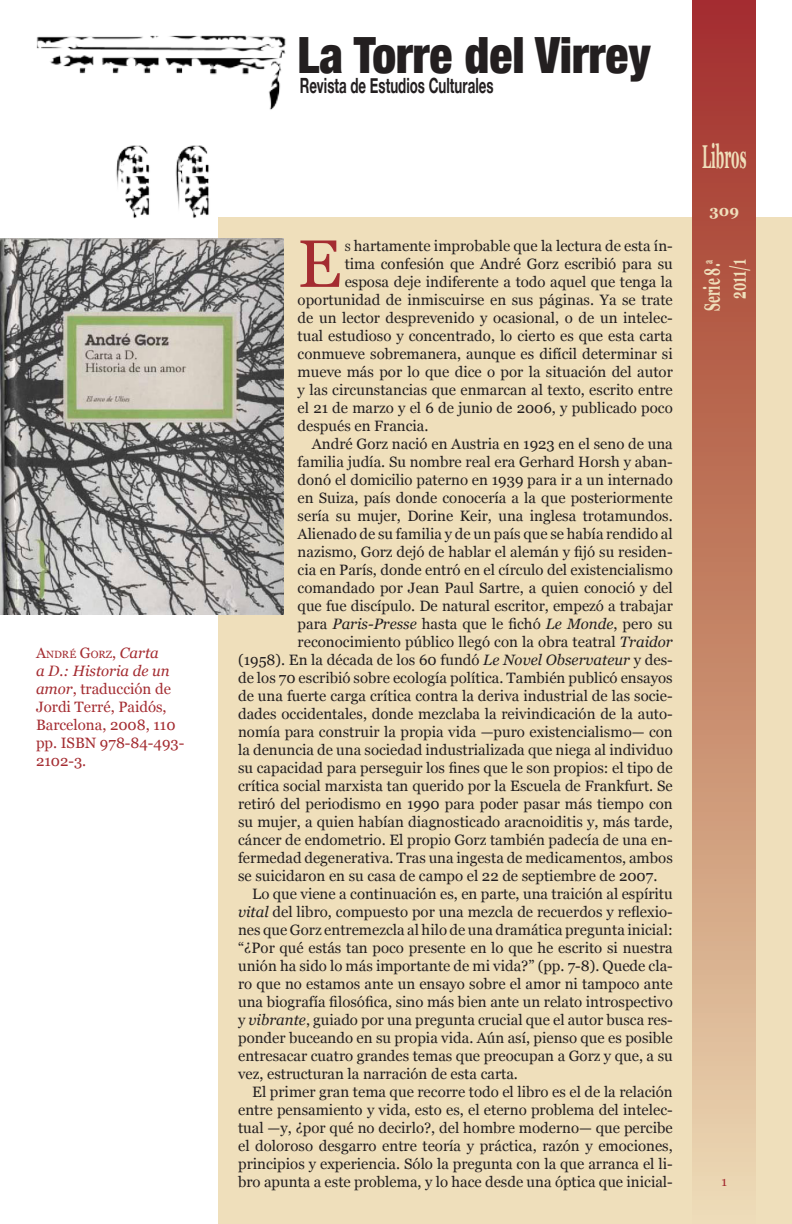
<style>
.page{position:relative;width:792px;height:1224px;background:#fff}
.page>*{position:absolute;margin:0;border:0;box-sizing:border-box;transform-origin:0 0}
.t1{font:66.9px "Georgia";color:#a42c31}
.t2{font:900 condensed 50px "Helvetica Neue";color:#231f20;scale:.95 1}
.t3{font:700 33px "Georgia";color:#efdfbb;scale:.4 1}
.t4{font:700 22px "Georgia";color:#efdfbb;scale:.55 1}
.t5{font:700 21px "Helvetica Neue";color:#231f20;scale:.63 1}
.Sin_espaciado{font:15px/18px "Georgia";color:#231f20;text-align:justify}
.t6{font:15px/18px "Georgia";color:#a42c31}
.t7{font:700 15px "Georgia";color:#efdfbb}
.t8{font:10.5px "Georgia";color:#a42c31}
.s1{font-size:15px}
.s2{font-style:italic;font-size:15px}
.s3{font-style:italic}
.s4{font-size:10.5px}
</style>
<div class="page">
<div style="left:218px;top:217px;width:574px;height:1007px;background:#efdfbb"></div>
<div style="left:693px;top:0;width:63px;height:1224px;background:linear-gradient(to bottom,#a02d24,#ead9ae)"></div>
<img style="left:36px;top:35px;width:250px;height:184px">
<img style="left:0;top:238px;width:283px;height:376px">
<svg style="left:722px;top:1179px;width:5px;height:7px"></svg>
<p class="t8" style="left:36px;top:649px;width:124px"><span class="s1">A</span>ndré <span class="s1">G</span>orz<span class="s1">,</span> <span class="s2">Carta</span></p>
<p class="t6" style="left:36px;top:662px;width:150px"><span class="s3">a D.: Historia de un amor</span>, traducción de<br>Jordi Terré, Paidós,<br>Barcelona, 2008, 110 pp. ISBN 978-84-493-<br>2102-3.</p>
<p class="t2" style="left:298px;top:25px;width:373px">La Torre del Virrey</p>
<p class="t5" style="left:300px;top:73px;width:309px">Revista de Estudios Culturales</p>
<p class="t1" style="left:298px;top:226px;width:45px">E</p>
<p class="Sin_espaciado" style="left:345px;top:237px;width:330px"><span class="s4">s</span> hartamente improbable que la lectura de esta ín-</p>
<p class="Sin_espaciado" style="left:345px;top:255px;width:330px">tima confesión que André Gorz escribió para su</p>
<p class="Sin_espaciado" style="left:345px;top:273px;width:330px">esposa deje indiferente a todo aquel que tenga la</p>
<p class="Sin_espaciado" style="left:298px;top:291px;width:377px">oportunidad de inmiscuirse en sus páginas. Ya se trate</p>
<p class="Sin_espaciado" style="left:298px;top:309px;width:377px">de un lector desprevenido y ocasional, o de un intelec-</p>
<p class="Sin_espaciado" style="left:298px;top:327px;width:377px">tual estudioso y concentrado, lo cierto es que esta carta</p>
<p class="Sin_espaciado" style="left:298px;top:345px;width:377px">conmueve sobremanera, aunque es difícil determinar si</p>
<p class="Sin_espaciado" style="left:298px;top:363px;width:377px">mueve más por lo que dice o por la situación del autor</p>
<p class="Sin_espaciado" style="left:298px;top:381px;width:377px">y las circunstancias que enmarcan al texto, escrito entre</p>
<p class="Sin_espaciado" style="left:298px;top:399px;width:377px">el 21 de marzo y el 6 de junio de 2006, y publicado poco</p>
<p class="Sin_espaciado" style="left:298px;top:417px;width:132px">después en Francia.</p>
<p class="Sin_espaciado" style="left:312px;top:435px;width:363px">André Gorz nació en Austria en 1923 en el seno de una</p>
<p class="Sin_espaciado" style="left:298px;top:453px;width:377px">familia judía. Su nombre real era Gerhard Horsh y aban-</p>
<p class="Sin_espaciado" style="left:298px;top:471px;width:377px">donó el domicilio paterno en 1939 para ir a un internado</p>
<p class="Sin_espaciado" style="left:298px;top:489px;width:377px">en Suiza, país donde conocería a la que posteriormente</p>
<p class="Sin_espaciado" style="left:298px;top:507px;width:377px">sería su mujer, Dorine Keir, una inglesa trotamundos.</p>
<p class="Sin_espaciado" style="left:298px;top:525px;width:377px">Alienado de su familia y de un país que se había rendido al</p>
<p class="Sin_espaciado" style="left:298px;top:543px;width:377px">nazismo, Gorz dejó de hablar el alemán y fijó su residen-</p>
<p class="Sin_espaciado" style="left:298px;top:561px;width:377px">cia en París, donde entró en el círculo del existencialismo</p>
<p class="Sin_espaciado" style="left:298px;top:579px;width:377px">comandado por Jean Paul Sartre, a quien conoció y del</p>
<p class="Sin_espaciado" style="left:298px;top:597px;width:377px">que fue discípulo. De natural escritor, empezó a trabajar</p>
<p class="Sin_espaciado" style="left:298px;top:615px;width:377px">para <span class="s3">Paris-Presse</span> hasta que le fichó <span class="s3">Le Monde</span>, pero su</p>
<p class="Sin_espaciado" style="left:298px;top:633px;width:377px">reconocimiento público llegó con la obra teatral <span class="s3">Traidor</span></p>
<p class="Sin_espaciado" style="left:238px;top:651px;width:436px">(1958). En la década de los 60 fundó <span class="s3">Le Novel Observateur</span> y des-</p>
<p class="Sin_espaciado" style="left:238px;top:669px;width:436px">de los 70 escribió sobre ecología política. También publicó ensayos</p>
<p class="Sin_espaciado" style="left:238px;top:687px;width:436px">de una fuerte carga crítica contra la deriva industrial de las socie-</p>
<p class="Sin_espaciado" style="left:238px;top:705px;width:436px">dades occidentales, donde mezclaba la reivindicación de la auto-</p>
<p class="Sin_espaciado" style="left:238px;top:723px;width:436px">nomía para construir la propia vida —puro existencialismo— con</p>
<p class="Sin_espaciado" style="left:238px;top:741px;width:436px">la denuncia de una sociedad industrializada que niega al individuo</p>
<p class="Sin_espaciado" style="left:238px;top:759px;width:436px">su capacidad para perseguir los fines que le son propios: el tipo de</p>
<p class="Sin_espaciado" style="left:238px;top:777px;width:436px">crítica social marxista tan querido por la Escuela de Frankfurt. Se</p>
<p class="Sin_espaciado" style="left:238px;top:795px;width:436px">retiró del periodismo en 1990 para poder pasar más tiempo con</p>
<p class="Sin_espaciado" style="left:238px;top:813px;width:436px">su mujer, a quien habían diagnosticado aracnoiditis y, más tarde,</p>
<p class="Sin_espaciado" style="left:238px;top:831px;width:436px">cáncer de endometrio. El propio Gorz también padecía de una en-</p>
<p class="Sin_espaciado" style="left:238px;top:849px;width:436px">fermedad degenerativa. Tras una ingesta de medicamentos, ambos</p>
<p class="Sin_espaciado" style="left:238px;top:867px;width:421px">se suicidaron en su casa de campo el 22 de septiembre de 2007.</p>
<p class="Sin_espaciado" style="left:238px;top:885px;width:436px;text-indent:14px">Lo que viene a continuación es, en parte, una traición al espíritu <span class="s3">vital</span> del libro, compuesto por una mezcla de recuerdos y reflexio&shy;nes que Gorz entremezcla al hilo de una dramática pregunta inicial: “¿Por qué estás tan poco presente en lo que he escrito si nuestra unión ha sido lo más importante de mi vida?” (pp. 7-8). Quede cla&shy;ro que no estamos ante un ensayo sobre el amor ni tampoco ante una biografía filosófica, sino más bien ante un relato introspectivo y <span class="s3">vibrante</span>, guiado por una pregunta crucial que el autor busca res&shy;ponder buceando en su propia vida. Aún así, pienso que es posible entresacar cuatro grandes temas que preocupan a Gorz y que, a su vez, estructuran la narración de esta carta.</p>
<p class="Sin_espaciado" style="left:238px;top:1083px;width:436px;text-indent:14px">El primer gran tema que recorre todo el libro es el de la relación entre pensamiento y vida, esto es, el eterno problema del intelec&shy;tual —y, ¿por qué no decirlo?, del hombre moderno— que percibe el doloroso desgarro entre teoría y práctica, razón y emociones, principios y experiencia. Sólo la pregunta con la que arranca el li&shy;bro apunta a este problema, y lo hace desde una óptica que inicial-</p>
<p class="t3" style="left:702px;top:138px;width:112px">Libros</p>
<p class="t7" style="left:709px;top:202px;width:31px">309</p>
<p class="t4" style="left:700px;top:311px;width:95px;rotate:-90deg">Serie 8.<sup>a</sup></p>
<p class="t4" style="left:726px;top:299px;width:73px;rotate:-90deg">2011/1</p>
</div>
